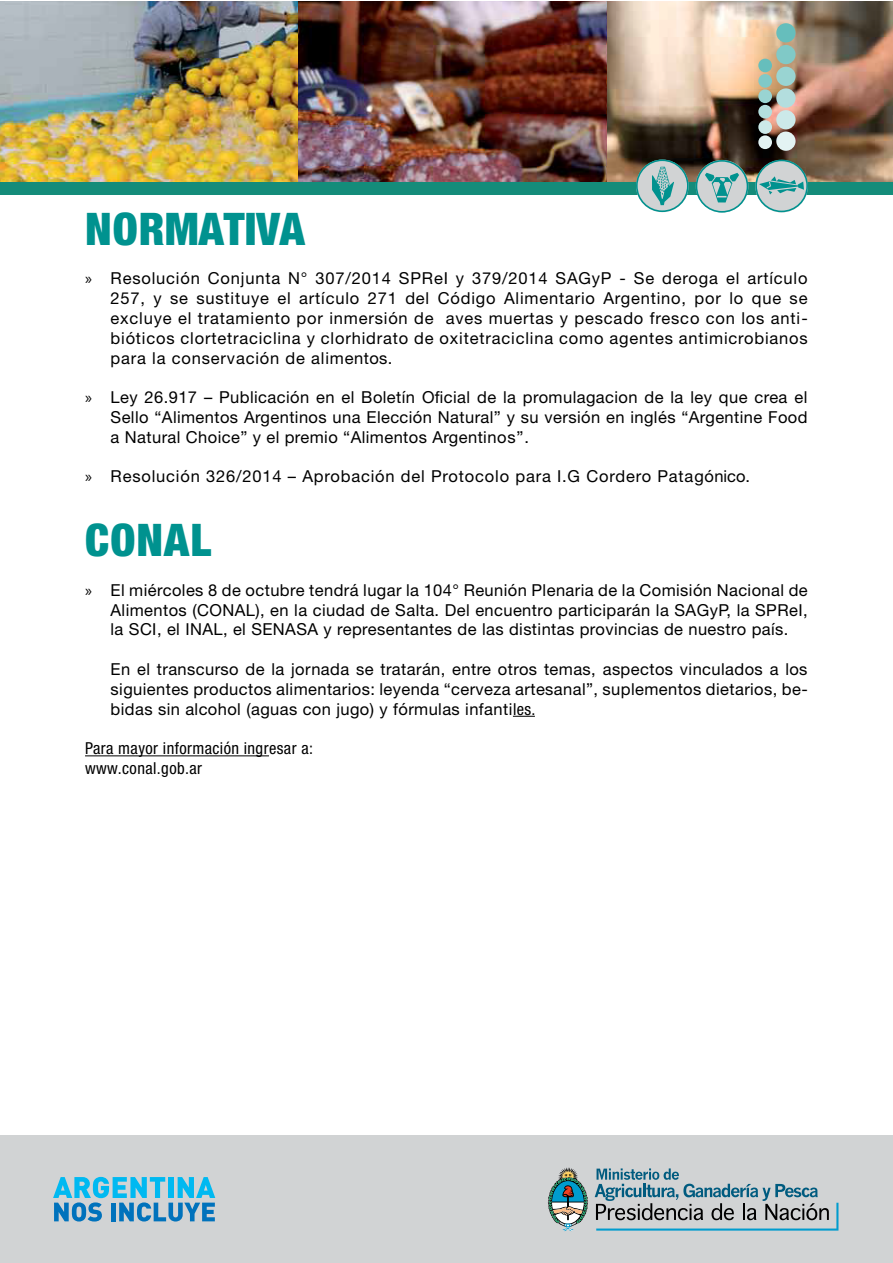
<style>
.page{position:relative;width:893px;height:1263px;background:#fff}
.page>*{position:absolute;margin:0;border:0;box-sizing:border-box;transform-origin:0 0}
.t1{font:900 condensed 45px "Helvetica Neue LT Std";letter-spacing:.015em;color:#00928f}
.t2{font:16.5px/19.8px "Helvetica Neue LT Std";letter-spacing:.025em;color:#000;text-align:justify}
.t3{font:16.5px "Helvetica Neue LT Std";letter-spacing:.05em;color:#000}
.t4{font:condensed 16.5px/19.8px "Helvetica Neue LT Std";letter-spacing:.025em;color:#000}
.s1{font-family:"Myriad Pro"}
.s2{font-stretch:condensed}
</style>
<div class="page">
<img style="left:0;top:1px;width:587px;height:181px">
<img style="left:587px;top:1px;width:305px;height:181px">
<div style="left:0;top:182px;width:892px;height:12px;background:#148c7a"></div>
<svg style="left:636px;top:159px;width:172px;height:54px;background:#98b4b1"></svg>
<div style="left:776px;top:23px;width:20px;height:20px;background:#66bebc;border-radius:50%"></div>
<div style="left:776px;top:45px;width:20px;height:19px;background:#80c9c7;border-radius:50%"></div>
<div style="left:776px;top:67px;width:20px;height:19px;background:#99d4d2;border-radius:50%"></div>
<div style="left:776px;top:88px;width:20px;height:20px;background:#b3dede;border-radius:50%"></div>
<div style="left:776px;top:110px;width:20px;height:19px;background:#cce9e9;border-radius:50%"></div>
<div style="left:776px;top:131px;width:20px;height:20px;background:#e3f3f3;border-radius:50%"></div>
<div style="left:758px;top:59px;width:14px;height:13px;background:#66bebc;border-radius:50%"></div>
<div style="left:758px;top:74px;width:14px;height:14px;background:#80c9c7;border-radius:50%"></div>
<div style="left:758px;top:89px;width:14px;height:14px;background:#99d4d2;border-radius:50%"></div>
<div style="left:758px;top:105px;width:14px;height:14px;background:#b3dede;border-radius:50%"></div>
<div style="left:758px;top:120px;width:14px;height:14px;background:#cce9e9;border-radius:50%"></div>
<div style="left:758px;top:135px;width:14px;height:14px;background:#e3f3f3;border-radius:50%"></div>
<div style="left:0;top:1135px;width:892px;height:128px;background:#d1d3d4"></div>
<svg style="left:548px;top:1167px;width:40px;height:64px"></svg>
<svg style="left:595px;top:1168px;width:243px;height:62px"></svg>
<svg style="left:53px;top:1177px;width:162px;height:44px"></svg>
<svg style="left:513px;top:716px;width:22px;height:1px"></svg>
<hr style="left:85px;top:755px;width:184px;height:1px;background:#000">
<h1 class="t1" style="left:85px;top:201px;width:221px">NORMATIVA</h1>
<p class="t2" style="left:111px;top:268px;width:699px;text-indent:-25px"><span class="s1">»</span> Resolución Conjunta N° 307/2014 SPReI y 379/2014 SAGyP - Se deroga el artículo 257, y se sustituye el artículo 271 del Código Alimentario Argentino, por lo que se excluye el tratamiento por inmersión de aves muertas y pescado fresco con los anti&shy;bióticos clortetraciclina y clorhidrato de oxitetraciclina como agentes antimicrobianos para la conservación de alimentos.</p>
<p class="t2" style="left:111px;top:387px;width:698px;text-indent:-26px"><span class="s1">»</span> Ley 26.917 – Publicación en el Boletín Oficial de la promulagacion de la ley que crea el Sello “Alimentos Argentinos una Elección Natural” y su versión en inglés “Argentine Food a Natural Choice” y el premio “Alimentos Argentinos”.</p>
<p class="t3" style="left:85px;top:467px;width:666px"><span class="s1">»</span> Resolución 326/2014 – Aprobación del Protocolo para I.G Cordero Patagónico.</p>
<h1 class="t1" style="left:85px;top:512px;width:128px">CONAL</h1>
<p class="t2" style="left:111px;top:580px;width:699px;text-indent:-26px"><span class="s1">»</span> El miércoles 8 de octubre tendrá lugar la 104° Reunión Plenaria de la Comisión Nacional de Alimentos (CONAL), en la ciudad de Salta. Del encuentro participarán la SAGyP, la SPReI, la SCI, el INAL, el SENASA y representantes de las distintas provincias de nuestro país.</p>
<p class="t2" style="left:111px;top:659px;width:699px">En el transcurso de la jornada se tratarán, entre otros temas, aspectos vinculados a los siguientes productos alimentarios: leyenda “cerveza artesanal”, suplementos dietarios, be&shy;bidas sin alcohol (aguas con jugo) y fórmulas infanti<span class="s2">les.</span></p>
<p class="t4" style="left:85px;top:738px;width:229px">Para mayor información ingresar a: www.conal.gob.ar</p>
</div>
